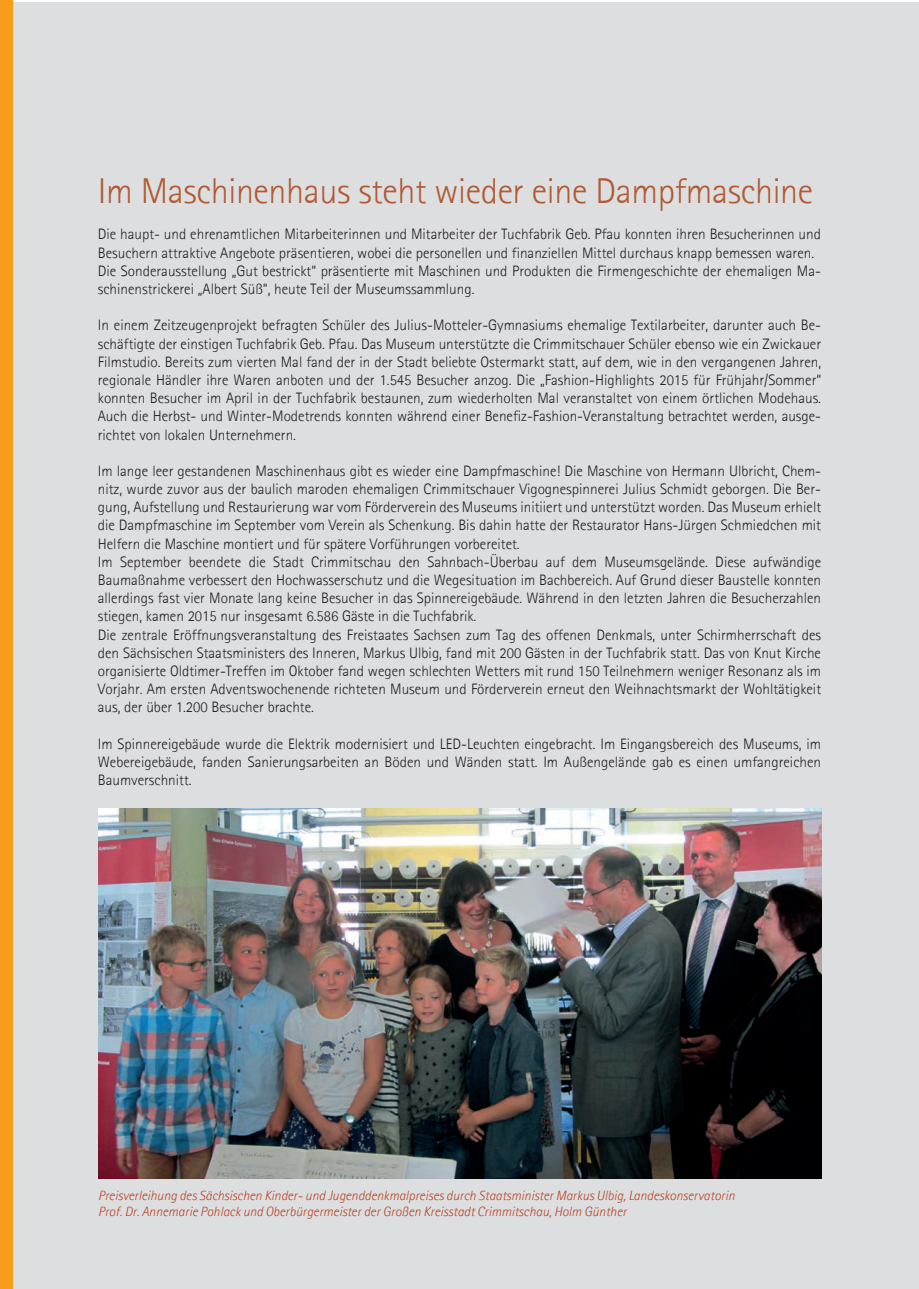
<style>
.page{position:relative;width:919px;height:1289px;background:#fff}
.page>*{position:absolute;margin:0;border:0;box-sizing:border-box;transform-origin:0 0}
.t1{font:300 36px "Agfa Rotis Sans Serif";letter-spacing:-.01em;color:#b15a34}
.t2{font:300 15.15px/18.1px "Agfa Rotis Sans Serif";color:#231f20}
.t3{font:italic 300 13.5px/16.2px "Agfa Rotis Sans Serif";color:#b74426}
</style>
<div class="page">
<div style="left:0;top:2px;width:918px;height:1286px;background:#dddee0"></div>
<div style="left:0;top:1px;width:13px;height:1287px;background:#f89c1c"></div>
<img style="left:98px;top:808px;width:723px;height:370px">
<h1 class="t1" style="left:98px;top:169px;width:716px">Im Maschinenhaus steht wieder eine Dampfmaschine</h1>
<p class="t2" style="left:98px;top:225px;width:724px">Die haupt- und ehrenamtlichen Mitarbeiterinnen und Mitarbeiter der Tuchfabrik Geb. Pfau konnten ihren Besucherinnen und Besuchern attraktive Angebote präsentieren, wobei die personellen und finanziellen Mittel durchaus knapp bemessen waren.<br>Die Sonderausstellung „Gut bestrickt“ präsentierte mit Maschinen und Produkten die Firmengeschichte der ehemaligen Ma&shy;schinenstrickerei „Albert Süß“, heute Teil der Museumssammlung.</p>
<p class="t2" style="left:98px;top:316px;width:724px;text-align:justify">In einem Zeitzeugenprojekt befragten Schüler des Julius-Motteler-Gymnasiums ehemalige Textilarbeiter, darunter auch Be&shy;schäftigte der einstigen Tuchfabrik Geb. Pfau. Das Museum unterstützte die Crimmitschauer Schüler ebenso wie ein Zwickauer Filmstudio. Bereits zum vierten Mal fand der in der Stadt beliebte Ostermarkt statt, auf dem, wie in den vergangenen Jahren, regionale Händler ihre Waren anboten und der 1.545 Besucher anzog. Die „Fashion-Highlights 2015 für Frühjahr/Sommer“ konnten Besucher im April in der Tuchfabrik bestaunen, zum wiederholten Mal veranstaltet von einem örtlichen Modehaus.<br>Auch die Herbst- und Winter-Modetrends konnten während einer Benefiz-Fashion-Veranstaltung betrachtet werden, ausge&shy;richtet von lokalen Unternehmern.</p>
<p class="t2" style="left:98px;top:461px;width:724px">Im lange leer gestandenen Maschinenhaus gibt es wieder eine Dampfmaschine! Die Maschine von Hermann Ulbricht, Chem&shy;nitz, wurde zuvor aus der baulich maroden ehemaligen Crimmitschauer Vigognespinnerei Julius Schmidt geborgen. Die Ber&shy;gung, Aufstellung und Restaurierung war vom Förderverein des Museums initiiert und unterstützt worden. Das Museum erhielt die Dampfmaschine im September vom Verein als Schenkung. Bis dahin hatte der Restaurator Hans-Jürgen Schmiedchen mit Helfern die Maschine montiert und für spätere Vorführungen vorbereitet.<br>Im September beendete die Stadt Crimmitschau den Sahnbach-Überbau auf dem Museumsgelände. Diese aufwändige Baumaßnahme verbessert den Hochwasserschutz und die Wegesituation im Bachbereich. Auf Grund dieser Baustelle konnten allerdings fast vier Monate lang keine Besucher in das Spinnereigebäude. Während in den letzten Jahren die Besucherzahlen stiegen, kamen 2015 nur insgesamt 6.586 Gäste in die Tuchfabrik.<br>Die zentrale Eröffnungsveranstaltung des Freistaates Sachsen zum Tag des offenen Denkmals, unter Schirmherrschaft des den Sächsischen Staatsministers des Inneren, Markus Ulbig, fand mit 200 Gästen in der Tuchfabrik statt. Das von Knut Kirche organisierte Oldtimer-Treffen im Oktober fand wegen schlechten Wetters mit rund 150 Teilnehmern weniger Resonanz als im Vorjahr. Am ersten Adventswochenende richteten Museum und Förderverein erneut den Weihnachtsmarkt der Wohltätigkeit aus, der über 1.200 Besucher brachte.</p>
<p class="t2" style="left:98px;top:734px;width:724px;text-align:justify">Im Spinnereigebäude wurde die Elektrik modernisiert und LED-Leuchten eingebracht. Im Eingangsbereich des Museums, im Webereigebäude, fanden Sanierungsarbeiten an Böden und Wänden statt. Im Außengelände gab es einen umfangreichen Baumverschnitt.</p>
<p class="t3" style="left:98px;top:1187px;width:638px">Preisverleihung des Sächsischen Kinder- und Jugenddenkmalpreises durch Staatsminister Markus Ulbig, Landeskonservatorin<br>Prof. Dr. Annemarie Pohlack und Oberbürgermeister der Großen Kreisstadt Crimmitschau, Holm Günther</p>
</div>
